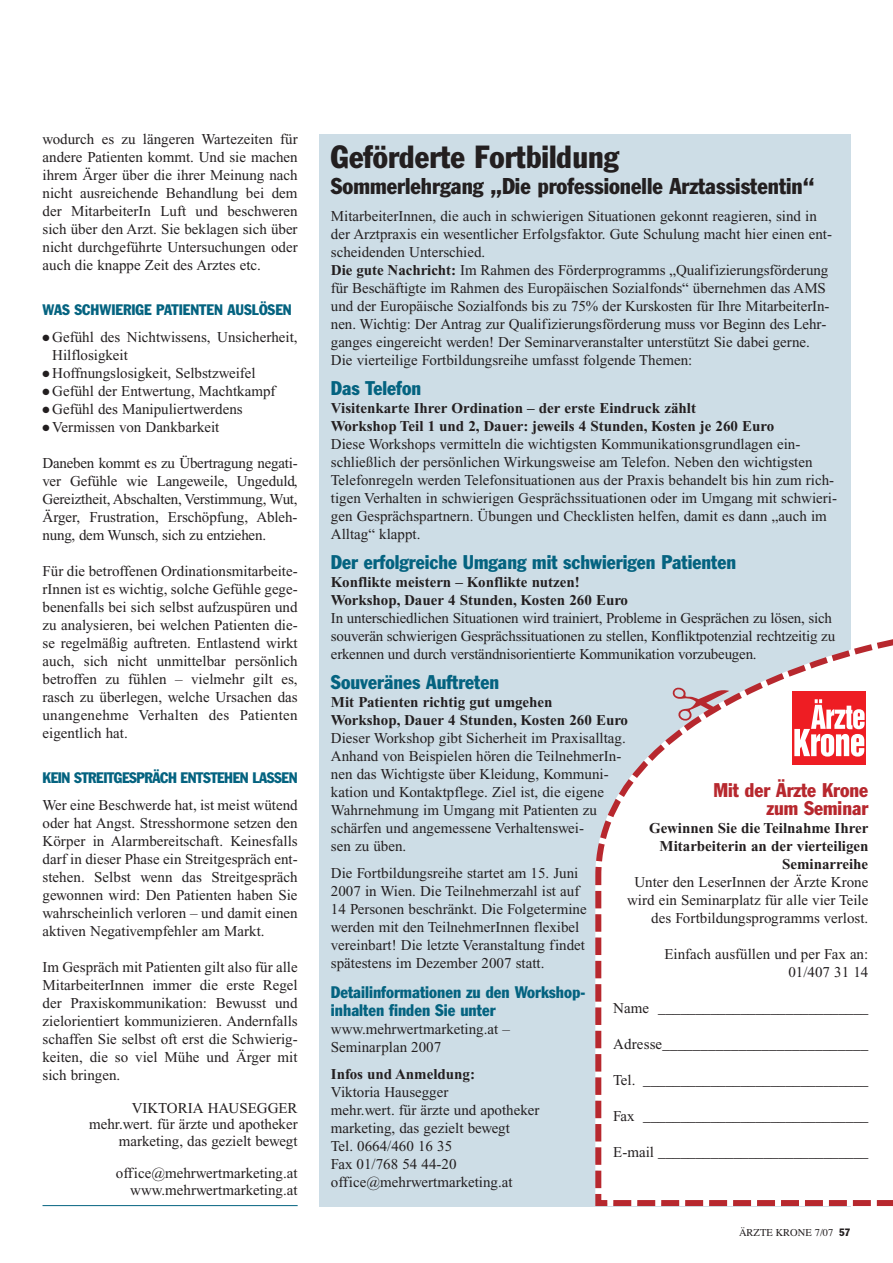
<style>
.page{position:relative;width:893px;height:1263px;background:#fff}
.page>*{position:absolute;margin:0;border:0;box-sizing:border-box;transform-origin:0 0}
.t1{font:condensed 31.5px "Franklin Gothic";color:#231f20}
.t2{font:condensed 22.5px "Franklin Gothic";color:#231f20}
.t3{font:condensed 19.5px "Franklin Gothic";color:#046380}
.t4{font:condensed 19.5px/18px "Franklin Gothic";color:#b7282e;text-align:right}
.t5{font:condensed 16.5px/18px "Franklin Gothic";color:#046380}
.t6{font:15px/18px "Times";color:#231f20}
.t7{font:700 15px/18px "Times";color:#231f20}
.t8{font:condensed 15px "Franklin Gothic";letter-spacing:-.025em;color:#046380}
.t9{font:condensed 15px "Franklin Gothic";color:#046380}
.t10{font:10.5px "Times";color:#231f20}
.s1{font-weight:700}
.s2{font-family:"Franklin Gothic";font-stretch:condensed}
</style>
<div class="page">
<hr style="left:43px;top:1205px;width:255px;height:1px;background:#046380">
<div style="left:319px;top:134px;width:531px;height:1072px;background:#cddde6"></div>
<svg style="left:592px;top:632px;width:301px;height:575px"></svg>
<div style="left:792px;top:690px;width:75px;height:75px;background:#fff"></div>
<div style="left:792px;top:691px;width:74px;height:74px;background:#ee1d23"></div>
<svg style="left:794px;top:699px;width:71px;height:57px"></svg>
<svg style="left:669px;top:671px;width:65px;height:52px"></svg>
<p class="t6" style="left:43px;top:131px;width:257px;text-align:justify">wodurch es zu längeren Wartezeiten für andere Patienten kommt. Und sie machen ihrem Ärger über die ihrer Meinung nach nicht ausreichende Behandlung bei dem der MitarbeiterIn Luft und beschweren sich über den Arzt. Sie beklagen sich über nicht durchgeführte Untersuchungen oder auch die knappe Zeit des Arztes etc.</p>
<p class="t9" style="left:43px;top:304px;width:251px">WAS SCHWIERIGE PATIENTEN AUSLÖSEN</p>
<p class="t6" style="left:52px;top:329px;width:247px;text-indent:-10px">● Gefühl des Nichtwissens, Unsicherheit,<br>Hilflosigkeit</p>
<p class="t6" style="left:43px;top:365px;width:215px">● Hoffnungslosigkeit, Selbstzweifel</p>
<p class="t6" style="left:43px;top:383px;width:235px">● Gefühl der Entwertung, Machtkampf</p>
<p class="t6" style="left:43px;top:401px;width:202px">● Gefühl des Manipuliertwerdens</p>
<p class="t6" style="left:43px;top:419px;width:178px">● Vermissen von Dankbarkeit</p>
<p class="t6" style="left:43px;top:455px;width:257px;text-align:justify">Daneben kommt es zu Übertragung negati&shy;ver Gefühle wie Langeweile, Ungeduld, Gereiztheit, Abschalten, Verstimmung, Wut, Ärger, Frustration, Erschöpfung, Ableh&shy;nung, dem Wunsch, sich zu entziehen.</p>
<p class="t6" style="left:43px;top:563px;width:257px;text-align:justify">Für die betroffenen Ordinationsmitarbeite&shy;rInnen ist es wichtig, solche Gefühle gege&shy;benenfalls bei sich selbst aufzuspüren und zu analysieren, bei welchen Patienten die&shy;se regelmäßig auftreten. Entlastend wirkt auch, sich nicht unmittelbar persönlich betroffen zu fühlen – vielmehr gilt es, rasch zu überlegen, welche Ursachen das unangenehme Verhalten des Patienten eigentlich hat.</p>
<p class="t8" style="left:43px;top:772px;width:257px">KEIN STREITGESPRÄCH ENTSTEHEN LASSEN</p>
<p class="t6" style="left:43px;top:797px;width:257px;text-align:justify">Wer eine Beschwerde hat, ist meist wütend oder hat Angst. Stresshormone setzen den Körper in Alarmbereitschaft. Keinesfalls darf in dieser Phase ein Streitgespräch ent&shy;stehen. Selbst wenn das Streitgespräch gewonnen wird: Den Patienten haben Sie wahrscheinlich verloren – und damit einen aktiven Negativempfehler am Markt.</p>
<p class="t6" style="left:43px;top:959px;width:257px;text-align:justify">Im Gespräch mit Patienten gilt also für alle MitarbeiterInnen immer die erste Regel der Praxiskommunikation: Bewusst und zielorientiert kommunizieren. Andernfalls schaffen Sie selbst oft erst die Schwierig&shy;keiten, die so viel Mühe und Ärger mit sich bringen.</p>
<p class="t6" style="left:89px;top:1101px;width:210px;line-height:16.4px;text-align:right">VIKTORIA HAUSEGGER mehr.wert. für ärzte und apotheker marketing, das gezielt bewegt</p>
<p class="t6" style="left:116px;top:1166px;width:183px;line-height:16.4px;text-align:right">office@mehrwertmarketing.at www.mehrwertmarketing.at</p>
<h1 class="t1" style="left:331px;top:146px;width:290px">Geförderte Fortbildung</h1>
<h2 class="t2" style="left:331px;top:178px;width:485px">Sommerlehrgang „Die professionelle Arztassistentin“</h2>
<p class="t6" style="left:331px;top:208px;width:503px">MitarbeiterInnen, die auch in schwierigen Situationen gekonnt reagieren, sind in der Arztpraxis ein wesentlicher Erfolgsfaktor. Gute Schulung macht hier einen ent&shy;scheidenden Unterschied.<br><span class="s1">Die gute Nachricht:</span> Im Rahmen des Förderprogramms „Qualifizierungsförderung für Beschäftigte im Rahmen des Europäischen Sozialfonds“ übernehmen das AMS und der Europäische Sozialfonds bis zu 75% der Kurskosten für Ihre MitarbeiterIn&shy;nen. Wichtig: Der Antrag zur Qualifizierungsförderung muss vor Beginn des Lehr&shy;ganges eingereicht werden! Der Seminarveranstalter unterstützt Sie dabei gerne.<br>Die vierteilige Fortbildungsreihe umfasst folgende Themen:</p>
<h3 class="t3" style="left:331px;top:381px;width:92px">Das Telefon</h3>
<p class="t7" style="left:331px;top:400px;width:445px">Visitenkarte Ihrer Ordination – der erste Eindruck zählt<br>Workshop Teil 1 und 2, Dauer: jeweils 4 Stunden, Kosten je 260 Euro</p>
<p class="t6" style="left:331px;top:436px;width:508px">Diese Workshops vermitteln die wichtigsten Kommunikationsgrundlagen ein&shy;schließlich der persönlichen Wirkungsweise am Telefon. Neben den wichtigsten Telefonregeln werden Telefonsituationen aus der Praxis behandelt bis hin zum rich&shy;tigen Verhalten in schwierigen Gesprächssituationen oder im Umgang mit schwieri&shy;gen Gesprächspartnern. Übungen und Checklisten helfen, damit es dann „auch im Alltag“ klappt.</p>
<h3 class="t3" style="left:331px;top:555px;width:407px">Der erfolgreiche Umgang mit schwierigen Patienten</h3>
<p class="t7" style="left:331px;top:574px;width:299px">Konflikte meistern – Konflikte nutzen!<br>Workshop, Dauer 4 Stunden, Kosten 260 Euro</p>
<p class="t6" style="left:331px;top:610px;width:506px">In unterschiedlichen Situationen wird trainiert, Probleme in Gesprächen zu lösen, sich souverän schwierigen Gesprächssituationen zu stellen, Konfliktpotenzial rechtzeitig zu erkennen und durch verständnisorientierte Kommunikation vorzubeugen.</p>
<h3 class="t3" style="left:331px;top:675px;width:170px">Souveränes Auftreten</h3>
<p class="t7" style="left:331px;top:694px;width:299px">Mit Patienten richtig gut umgehen<br>Workshop, Dauer 4 Stunden, Kosten 260 Euro</p>
<p class="t6" style="left:331px;top:730px;width:296px">Dieser Workshop gibt Sicherheit im Praxisalltag.<br>Anhand von Beispielen hören die TeilnehmerIn&shy;nen das Wichtigste über Kleidung, Kommuni&shy;kation und Kontaktpflege. Ziel ist, die eigene Wahrnehmung im Umgang mit Patienten zu schärfen und angemessene Verhaltenswei-<br>sen zu üben.</p>
<p class="t6" style="left:331px;top:865px;width:257px">Die Fortbildungsreihe startet am 15. Juni 2007 in Wien. Die Teilnehmerzahl ist auf 14 Personen beschränkt. Die Folgetermine werden mit den TeilnehmerInnen flexibel vereinbart! Die letzte Veranstaltung findet spätestens im Dezember 2007 statt.</p>
<p class="t5" style="left:331px;top:984px;width:256px">Detailinformationen zu den Workshop&shy;inhalten finden Sie unter</p>
<p class="t6" style="left:331px;top:1021px;width:180px">www.mehrwertmarketing.at –<br>Seminarplan 2007</p>
<p class="t7" style="left:331px;top:1066px;width:146px">Infos und Anmeldung:</p>
<p class="t6" style="left:331px;top:1084px;width:210px">Viktoria Hausegger<br>mehr.wert. für ärzte und apotheker marketing, das gezielt bewegt<br>Tel. 0664/460 16 35<br>Fax 01/768 54 44-20 office@mehrwertmarketing.at</p>
<p class="t10" style="left:739px;top:1229px;width:113px">ÄRZTE KRONE 7/07 <span class="s2">57</span></p>
<h3 class="t4" style="left:713px;top:782px;width:156px">Mit der Ärzte Krone zum Seminar</h3>
<p class="t7" style="left:649px;top:820px;width:221px;text-align:right">Gewinnen Sie die Teilnahme Ihrer<br>Mitarbeiterin an der vierteiligen<br>Seminarreihe</p>
<p class="t6" style="left:627px;top:874px;width:243px;text-align:right">Unter den LeserInnen der Ärzte Krone wird ein Seminarplatz für alle vier Teile des Fortbildungsprogramms verlost.</p>
<p class="t6" style="left:664px;top:946px;width:205px;text-align:right">Einfach ausfüllen und per Fax an:<br>01/407 31 14</p>
<p class="t6" style="left:613px;top:1000px;width:257px">Name ____________________________</p>
<p class="t6" style="left:613px;top:1036px;width:257px">Adresse___________________________</p>
<p class="t6" style="left:613px;top:1072px;width:257px">Tel. ______________________________</p>
<p class="t6" style="left:613px;top:1108px;width:257px">Fax ______________________________</p>
<p class="t6" style="left:613px;top:1144px;width:257px">E-mail ____________________________</p>
</div>
